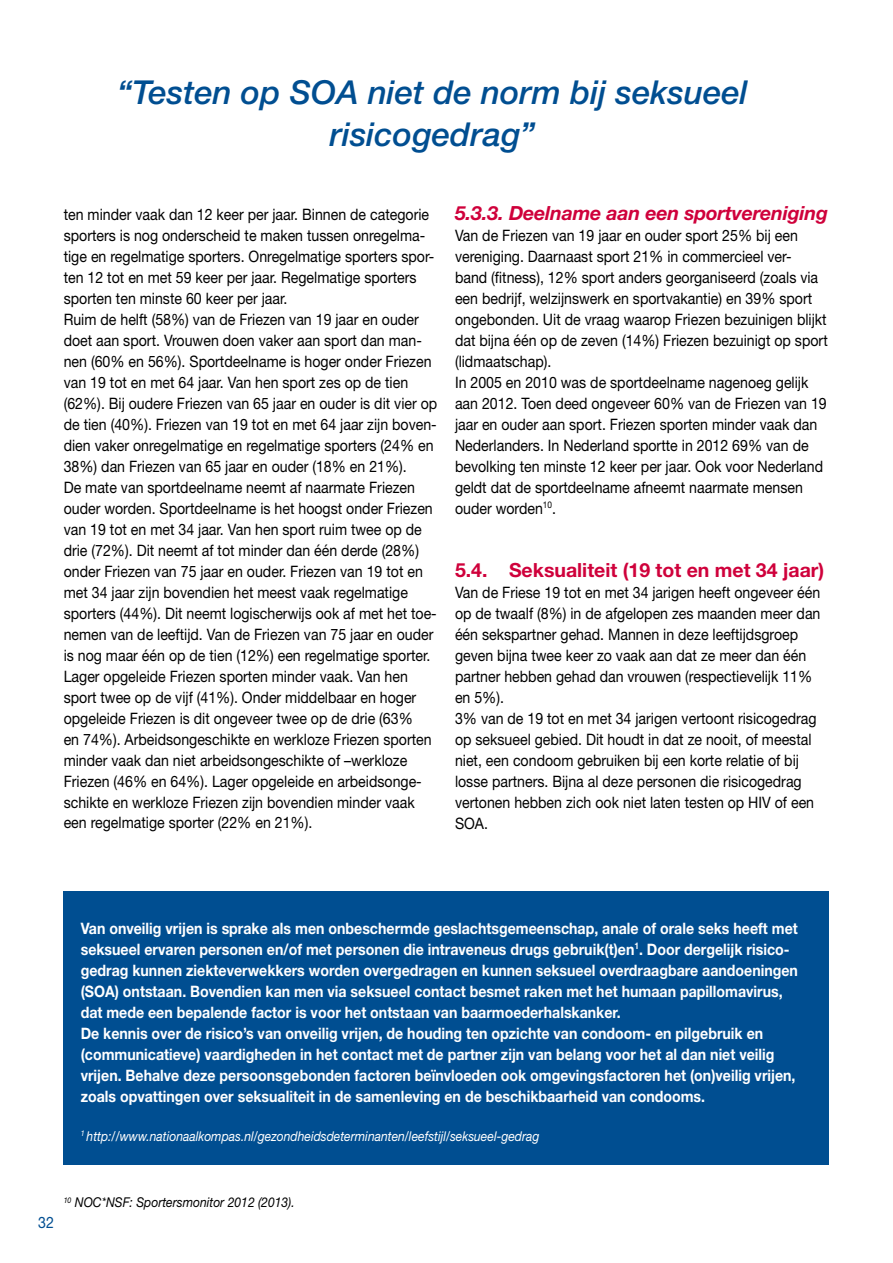
<style>
.page{position:relative;width:893px;height:1263px;background:#fff}
.page>*{position:absolute;margin:0;border:0;box-sizing:border-box;transform-origin:0 0}
.t1{font:italic 500 33px/41.7px "Helvetica Neue";color:#004e91;text-align:center}
.t2{font:italic 700 19.5px "Helvetica Neue";letter-spacing:-.01em;color:#cf013b}
.t3{font:700 19.5px "Helvetica Neue";color:#cf013b}
.t4{font:15.75px/21px "Helvetica Neue";color:#000;scale:.9 1}
.t5{font:700 15.75px/21px "Helvetica Neue";color:#fff;scale:.9 1}
.t6{font:15.75px "Helvetica Neue";color:#004e91;scale:.9 1}
.t7{font:italic 13.5px "Helvetica Neue";color:#fff;scale:.9 1}
.t8{font:italic 13.5px "Helvetica Neue";color:#000;scale:.9 1}
</style>
<div class="page">
<div style="left:64px;top:892px;width:765px;height:273px;background:#004e91"></div>
<h1 class="t1" style="left:117px;top:71px;width:632px">“Testen op SOA niet de norm bij seksueel risicogedrag”</h1>
<p class="t4" style="left:64px;top:203px;width:417px">ten minder vaak dan 12 keer per jaar. Binnen de categorie sporters is nog onderscheid te maken tussen onregelma&shy;tige en regelmatige sporters. Onregelmatige sporters spor&shy;ten 12 tot en met 59 keer per jaar. Regelmatige sporters sporten ten minste 60 keer per jaar.<br>Ruim de helft (58%) van de Friezen van 19 jaar en ouder doet aan sport. Vrouwen doen vaker aan sport dan man&shy;nen (60% en 56%). Sportdeelname is hoger onder Friezen van 19 tot en met 64 jaar. Van hen sport zes op de tien (62%). Bij oudere Friezen van 65 jaar en ouder is dit vier op de tien (40%). Friezen van 19 tot en met 64 jaar zijn boven&shy;dien vaker onregelmatige en regelmatige sporters (24% en 38%) dan Friezen van 65 jaar en ouder (18% en 21%).<br>De mate van sportdeelname neemt af naarmate Friezen ouder worden. Sportdeelname is het hoogst onder Friezen van 19 tot en met 34 jaar. Van hen sport ruim twee op de drie (72%). Dit neemt af tot minder dan één derde (28%) onder Friezen van 75 jaar en ouder. Friezen van 19 tot en met 34 jaar zijn bovendien het meest vaak regelmatige sporters (44%). Dit neemt logischerwijs ook af met het toe&shy;nemen van de leeftijd. Van de Friezen van 75 jaar en ouder is nog maar één op de tien (12%) een regelmatige sporter.<br>Lager opgeleide Friezen sporten minder vaak. Van hen sport twee op de vijf (41%). Onder middelbaar en hoger opgeleide Friezen is dit ongeveer twee op de drie (63%<br>en 74%). Arbeidsongeschikte en werkloze Friezen sporten minder vaak dan niet arbeidsongeschikte of –werkloze Friezen (46% en 64%). Lager opgeleide en arbeidsonge&shy;schikte en werkloze Friezen zijn bovendien minder vaak een regelmatige sporter (22% en 21%).</p>
<p class="t2" style="left:455px;top:201px;width:374px">5.3.3. Deelname aan een sportvereniging</p>
<p class="t4" style="left:455px;top:224px;width:416px">Van de Friezen van 19 jaar en ouder sport 25% bij een vereniging. Daarnaast sport 21% in commercieel ver&shy;band (fitness), 12% sport anders georganiseerd (zoals via een bedrijf, welzijnswerk en sportvakantie) en 39% sport ongebonden. Uit de vraag waarop Friezen bezuinigen blijkt dat bijna één op de zeven (14%) Friezen bezuinigt op sport (lidmaatschap).<br>In 2005 en 2010 was de sportdeelname nagenoeg gelijk aan 2012. Toen deed ongeveer 60% van de Friezen van 19 jaar en ouder aan sport. Friezen sporten minder vaak dan Nederlanders. In Nederland sportte in 2012 69% van de bevolking ten minste 12 keer per jaar. Ook voor Nederland geldt dat de sportdeelname afneemt naarmate mensen ouder worden<sup>10</sup>.</p>
<p class="t3" style="left:455px;top:558px;width:371px">5.4. Seksualiteit (19 tot en met 34 jaar)</p>
<p class="t4" style="left:455px;top:581px;width:408px">Van de Friese 19 tot en met 34 jarigen heeft ongeveer één op de twaalf (8%) in de afgelopen zes maanden meer dan één sekspartner gehad. Mannen in deze leeftijdsgroep geven bijna twee keer zo vaak aan dat ze meer dan één partner hebben gehad dan vrouwen (respectievelijk 11% en 5%).<br>3% van de 19 tot en met 34 jarigen vertoont risicogedrag op seksueel gebied. Dit houdt in dat ze nooit, of meestal niet, een condoom gebruiken bij een korte relatie of bij losse partners. Bijna al deze personen die risicogedrag vertonen hebben zich ook niet laten testen op HIV of een SOA.</p>
<p class="t5" style="left:81px;top:917px;width:798px">Van onveilig vrijen is sprake als men onbeschermde geslachtsgemeenschap, anale of orale seks heeft met seksueel ervaren personen en/of met personen die intraveneus drugs gebruik(t)en<sup>1</sup>. Door dergelijk risico&shy;gedrag kunnen ziekteverwekkers worden overgedragen en kunnen seksueel overdraagbare aandoeningen (SOA) ontstaan. Bovendien kan men via seksueel contact besmet raken met het humaan papillomavirus, dat mede een bepalende factor is voor het ontstaan van baarmoederhalskanker.<br>De kennis over de risico’s van onveilig vrijen, de houding ten opzichte van condoom- en pilgebruik en (communicatieve) vaardigheden in het contact met de partner zijn van belang voor het al dan niet veilig vrijen. Behalve deze persoonsgebonden factoren beïnvloeden ook omgevingsfactoren het (on)veilig vrijen, zoals opvattingen over seksualiteit in de samenleving en de beschikbaarheid van condooms.</p>
<p class="t7" style="left:81px;top:1128px;width:511px"><sup>1</sup> http://www.nationaalkompas.nl/gezondheidsdeterminanten/leefstijl/seksueel-gedrag</p>
<p class="t6" style="left:38px;top:1213px;width:19px">32</p>
<p class="t8" style="left:64px;top:1194px;width:258px"><sup>10</sup> NOC*NSF: Sportersmonitor 2012 (2013).</p>
</div>
